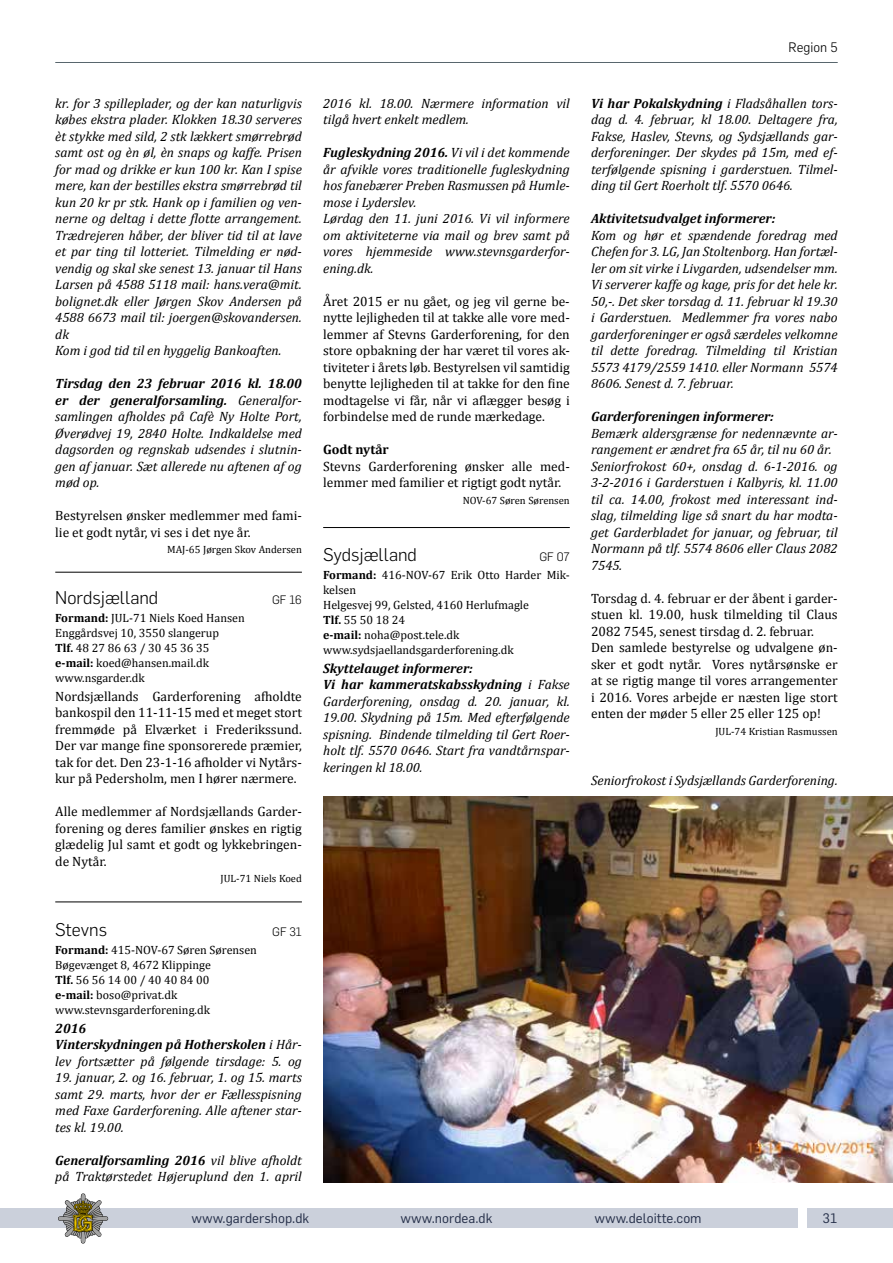
<style>
.page{position:relative;width:893px;height:1263px;background:#fff}
.page>*{position:absolute;margin:0;border:0;box-sizing:border-box;transform-origin:0 0}
.t1{font:300 18px "Flama";color:#000}
.t2{font:italic 13.5px/16.5px "Cambria";color:#000}
.t3{font:13.5px/16.5px "Cambria";color:#000}
.t4{font:italic 700 13.5px "Cambria";color:#000}
.t5{font:13.5px "Flama";color:#252f49}
.t6{font:700 13.5px "Cambria";color:#000}
.t7{font:300 13.5px "Flama";color:#000}
.t8{font:12px/15px "Cambria";color:#000}
.t9{font:300 12px "Flama";color:#000}
.t10{font:10.5px "Cambria";color:#000}
.s1{font-weight:700}
</style>
<div class="page">
<hr style="left:55px;top:572px;width:247px;height:1px;background:#000">
<hr style="left:55px;top:902px;width:247px;height:1px;background:#000">
<hr style="left:323px;top:527px;width:247px;height:1px;background:#000">
<div style="left:808px;top:1209px;width:85px;height:19px;background:#cbd0db"></div>
<div style="left:0;top:1209px;width:799px;height:19px;background:#cbd0db"></div>
<svg style="left:58px;top:1193px;width:50px;height:50px"></svg>
<hr style="left:55px;top:62px;width:783px;height:1px;background:#58666d">
<img style="left:323px;top:796px;width:570px;height:386px">
<p class="t2" style="left:55px;top:94px;width:248px">kr. for 3 spilleplader, og der kan naturligvis købes ekstra plader. Klokken 18.30 serveres èt stykke med sild, 2 stk lækkert smørrebrød samt ost og èn øl, èn snaps og kaffe. Prisen for mad og drikke er kun 100 kr. Kan I spise mere, kan der bestilles ekstra smørrebrød til kun 20 kr pr stk. Hank op i familien og ven&shy;nerne og deltag i dette flotte arrangement.<br>Trædrejeren håber, der bliver tid til at lave et par ting til lotteriet. Tilmelding er nød&shy;vendig og skal ske senest 13. januar til Hans Larsen på 4588 5118 mail: hans.vera@mit. bolignet.dk eller Jørgen Skov Andersen på 4588 6673 mail til: joergen@skovandersen. dk<br>Kom i god tid til en hyggelig Bankoaften.</p>
<p class="t2" style="left:55px;top:375px;width:248px;text-align:justify"><span class="s1">Tirsdag den 23 februar 2016 kl. 18.00 er der generalforsamling.</span> Generalfor&shy;samlingen afholdes på Cafè Ny Holte Port, Øverødvej 19, 2840 Holte. Indkaldelse med dagsorden og regnskab udsendes i slutnin&shy;gen af januar. Sæt allerede nu aftenen af og mød op.</p>
<p class="t3" style="left:55px;top:507px;width:248px">Bestyrelsen ønsker medlemmer med fami&shy;lie et godt nytår, vi ses i det nye år.</p>
<p class="t10" style="left:167px;top:544px;width:136px">MAJ-65 Jørgen Skov Andersen</p>
<h1 class="t1" style="left:55px;top:585px;width:105px">Nordsjælland</h1>
<p class="t9" style="left:272px;top:591px;width:31px">GF 16</p>
<p class="t8" style="left:55px;top:610px;width:191px"><span class="s1">Formand:</span> JUL-71 Niels Koed Hansen<br>Enggårdsvej 10, 3550 slangerup<br><span class="s1">Tlf.</span> 48 27 86 63 / 30 45 36 35 <span class="s1">e-mail:</span> koed@hansen.mail.dk www.nsgarder.dk</p>
<p class="t3" style="left:55px;top:688px;width:248px;text-align:justify">Nordsjællands Garderforening afholdte bankospil den 11-11-15 med et meget stort fremmøde på Elværket i Frederikssund.<br>Der var mange fine sponsorerede præmier, tak for det. Den 23-1-16 afholder vi Nytårs&shy;kur på Pedersholm, men I hører nærmere.</p>
<p class="t3" style="left:55px;top:803px;width:248px;text-align:justify">Alle medlemmer af Nordsjællands Garder&shy;forening og deres familier ønskes en rigtig glædelig Jul samt et godt og lykkebringen&shy;de Nytår.</p>
<p class="t10" style="left:221px;top:872px;width:83px">JUL-71 Niels Koed</p>
<h1 class="t1" style="left:55px;top:917px;width:53px">Stevns</h1>
<p class="t9" style="left:272px;top:923px;width:31px">GF 31</p>
<p class="t8" style="left:55px;top:942px;width:203px"><span class="s1">Formand:</span> 415-NOV-67 Søren Sørensen<br>Bøgevænget 8, 4672 Klippinge<br><span class="s1">Tlf.</span> 56 56 14 00 / 40 40 84 00<br><span class="s1">e-mail:</span> boso@privat.dk www.stevnsgarderforening.dk</p>
<p class="t2" style="left:55px;top:1019px;width:248px"><span class="s1">2016<br>Vinterskydningen på Hotherskolen</span> i Hår&shy;lev fortsætter på følgende tirsdage: 5. og</p>
<p class="t2" style="left:55px;top:1069px;width:248px;text-align:justify">19. januar, 2. og 16. februar, 1. og 15. marts samt 29. marts, hvor der er Fællesspisning med Faxe Garderforening. Alle aftener star&shy;tes kl. 19.00.</p>
<p class="t2" style="left:55px;top:1151px;width:248px"><span class="s1">Generalforsamling 2016</span> vil blive afholdt på Traktørstedet Højeruplund den 1. april</p>
<p class="t2" style="left:323px;top:94px;width:248px">2016 kl. 18.00. Nærmere information vil tilgå hvert enkelt medlem.</p>
<p class="t2" style="left:323px;top:144px;width:248px"><span class="s1">Fugleskydning 2016.</span> Vi vil i det kommende år afvikle vores traditionelle fugleskydning hos fanebærer Preben Rasmussen på Humle&shy;mose i Lyderslev.<br>Lørdag den 11. juni 2016. Vi vil informere om aktiviteterne via mail og brev samt på vores hjemmeside www.stevnsgarderfor&shy;ening.dk.</p>
<p class="t3" style="left:323px;top:293px;width:248px;text-align:justify">Året 2015 er nu gået, og jeg vil gerne be&shy;nytte lejligheden til at takke alle vore med&shy;lemmer af Stevns Garderforening, for den store opbakning der har været til vores ak&shy;tiviteter i årets løb. Bestyrelsen vil samtidig benytte lejligheden til at takke for den fine modtagelse vi får, når vi aflægger besøg i forbindelse med de runde mærkedage.</p>
<p class="t6" style="left:323px;top:440px;width:67px">Godt nytår</p>
<p class="t3" style="left:323px;top:458px;width:248px">Stevns Garderforening ønsker alle med&shy;lemmer med familier et rigtigt godt nytår.</p>
<p class="t10" style="left:463px;top:494px;width:109px">NOV-67 Søren Sørensen</p>
<h1 class="t1" style="left:323px;top:542px;width:95px">Sydsjælland</h1>
<p class="t9" style="left:539px;top:548px;width:32px">GF 07</p>
<p class="t8" style="left:323px;top:567px;width:248px"><span class="s1">Formand:</span> 416-NOV-67 Erik Otto Harder Mik&shy;kelsen<br>Helgesvej 99, Gelsted, 4160 Herlufmagle<br><span class="s1">Tlf.</span> 55 50 18 24<br><span class="s1">e-mail:</span> noha@post.tele.dk www.sydsjaellandsgarderforening.dk</p>
<p class="t2" style="left:323px;top:659px;width:248px"><span class="s1">Skyttelauget informerer:<br>Vi har kammeratskabsskydning</span> i Fakse Garderforening, onsdag d. 20. januar, kl.<br>19.00. Skydning på 15m. Med efterfølgende spisning. Bindende tilmelding til Gert Roer&shy;holt tlf. 5570 0646. Start fra vandtårnspar&shy;keringen kl 18.00.</p>
<p class="t7" style="left:789px;top:39px;width:51px">Region 5</p>
<p class="t2" style="left:591px;top:94px;width:248px;text-align:justify"><span class="s1">Vi har Pokalskydning</span> i Fladsåhallen tors&shy;dag d. 4. februar, kl 18.00. Deltagere fra, Fakse, Haslev, Stevns, og Sydsjællands gar&shy;derforeninger. Der skydes på 15m, med ef&shy;terfølgende spisning i garderstuen. Tilmel&shy;ding til Gert Roerholt tlf. 5570 0646.</p>
<p class="t4" style="left:591px;top:209px;width:186px">Aktivitetsudvalget informerer:</p>
<p class="t2" style="left:591px;top:226px;width:248px;text-align:justify">Kom og hør et spændende foredrag med Chefen for 3. LG, Jan Stoltenborg. Han fortæl&shy;ler om sit virke i Livgarden, udsendelser mm.<br>Vi serverer kaffe og kage, pris for det hele kr.<br>50,-. Det sker torsdag d. 11. februar kl 19.30 i Garderstuen. Medlemmer fra vores nabo garderforeninger er også særdeles velkomne til dette foredrag. Tilmelding til Kristian 5573 4179/2559 1410. eller Normann 5574<br>8606. Senest d. 7. februar.</p>
<p class="t4" style="left:591px;top:407px;width:184px">Garderforeningen informerer:</p>
<p class="t2" style="left:591px;top:424px;width:248px">Bemærk aldersgrænse for nedennævnte ar&shy;rangement er ændret fra 65 år, til nu 60 år.<br>Seniorfrokost 60+, onsdag d. 6-1-2016. og 3-2-2016 i Garderstuen i Kalbyris, kl. 11.00 til ca. 14.00, frokost med interessant ind&shy;slag, tilmelding lige så snart du har modta&shy;get Garderbladet for januar, og februar, til Normann på tlf. 5574 8606 eller Claus 2082<br>7545.</p>
<p class="t3" style="left:591px;top:590px;width:248px">Torsdag d. 4. februar er der åbent i garder&shy;stuen kl. 19.00, husk tilmelding til Claus 2082 7545, senest tirsdag d. 2. februar.<br>Den samlede bestyrelse og udvalgene øn&shy;sker et godt nytår. Vores nytårsønske er at se rigtig mange til vores arrangementer i 2016. Vores arbejde er næsten lige stort enten der møder 5 eller 25 eller 125 op!</p>
<p class="t10" style="left:715px;top:725px;width:124px">JUL-74 Kristian Rasmussen</p>
<p class="t2" style="left:591px;top:771px;width:248px">Seniorfrokost i Sydsjællands Garderforening.</p>
<p class="t5" style="left:191px;top:1210px;width:119px">www.gardershop.dk</p>
<p class="t5" style="left:401px;top:1210px;width:93px">www.nordea.dk</p>
<p class="t5" style="left:594px;top:1210px;width:109px">www.deloitte.com</p>
<p class="t5" style="left:823px;top:1210px;width:17px">31</p>
</div>
